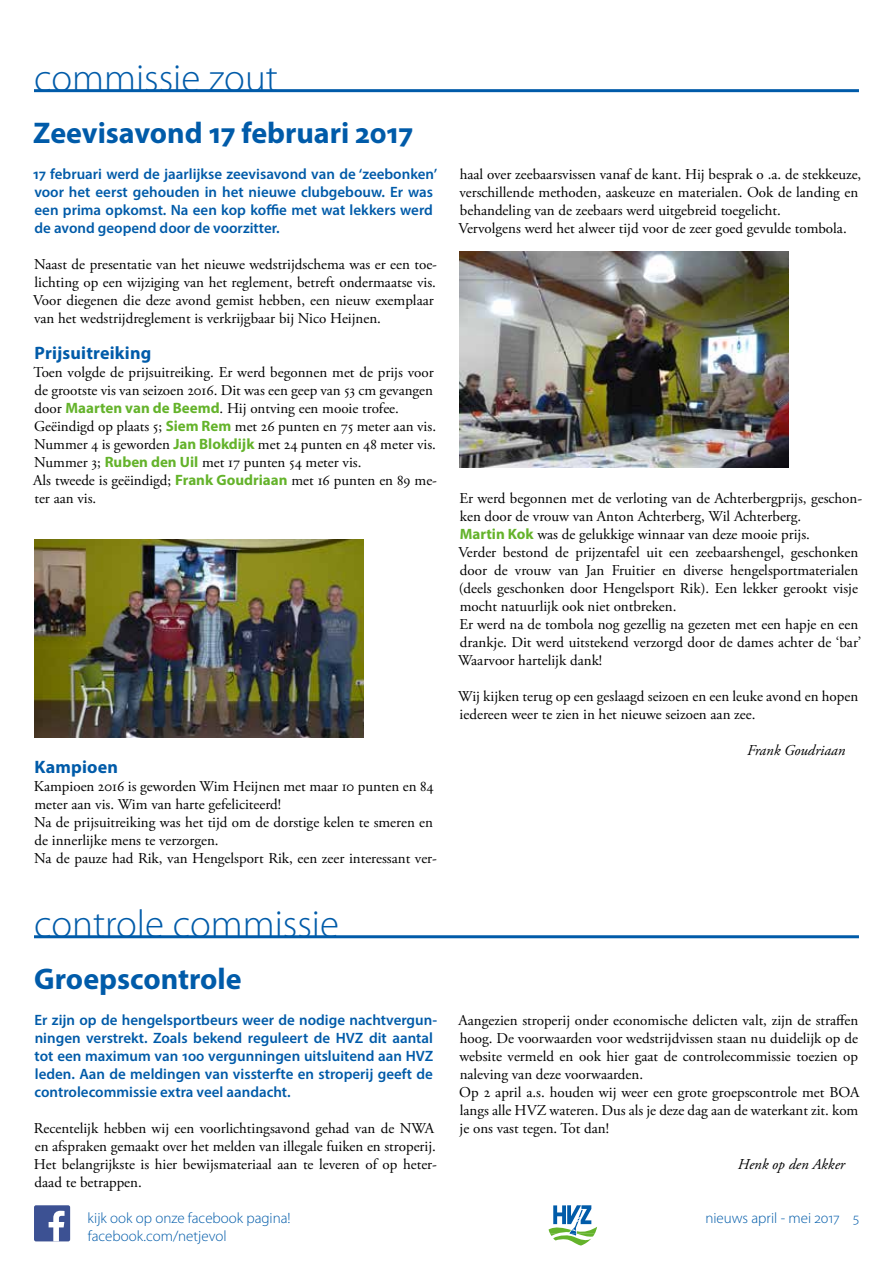
<style>
.page{position:relative;width:893px;height:1263px;background:#fff}
.page>*{position:absolute;margin:0;border:0;box-sizing:border-box;transform-origin:0 0}
.t1{font:300 39px "Myriad Pro";color:#005ba9}
.t2{font:700 30px "Myriad Pro";color:#005ba9}
.t3{font:700 18px "Myriad Pro";letter-spacing:.01em;color:#005ba9}
.t4{font:15px/18px "Adobe Garamond Pro";color:#000}
.t5{font:600 15px/18px "Myriad Pro";color:#005ba9}
.t6{font:300 15px "Myriad Pro";color:#005ba9}
.t7{font:italic 15px "Adobe Garamond Pro";color:#000}
.s1{font-family:"Myriad Pro";font-weight:700;color:#64b32b}
</style>
<div class="page">
<div style="left:34px;top:1205px;width:36px;height:36px;background:#3c5193;border-radius:2px"></div>
<svg style="left:49px;top:1211px;width:16px;height:30px"></svg>
<img style="left:34px;top:539px;width:330px;height:198px">
<img style="left:459px;top:251px;width:330px;height:216px">
<svg style="left:549px;top:1205px;width:48px;height:40px"></svg>
<hr style="left:34px;top:935px;width:825px;height:3px;background:#005ba9">
<hr style="left:34px;top:89px;width:825px;height:3px;background:#005ba9">
<h1 class="t1" style="left:34px;top:57px;width:245px">commissie zout</h1>
<h2 class="t2" style="left:33px;top:113px;width:381px">Zeevisavond 17 februari 2017</h2>
<p class="t5" style="left:33px;top:165px;width:405px">17 februari werd de jaarlijkse zeevisavond van de ‘zeebonken’ voor het eerst gehouden in het nieuwe clubgebouw. Er was een prima opkomst. Na een kop koffie met wat lekkers werd de avond geopend door de voorzitter.</p>
<p class="t4" style="left:33px;top:256px;width:405px">Naast de presentatie van het nieuwe wedstrijdschema was er een toe&shy;lichting op een wijziging van het reglement, betreft ondermaatse vis.<br>Voor diegenen die deze avond gemist hebben, een nieuw exemplaar van het wedstrijdreglement is verkrijgbaar bij Nico Heijnen.</p>
<p class="t3" style="left:35px;top:341px;width:118px">Prijsuitreiking</p>
<p class="t4" style="left:33px;top:364px;width:405px">Toen volgde de prijsuitreiking. Er werd begonnen met de prijs voor de grootste vis van seizoen 2016. Dit was een geep van 53 cm gevangen door <span class="s1">Maarten van de Beemd</span>. Hij ontving een mooie trofee.<br>Geëindigd op plaats 5; <span class="s1">Siem Rem</span> met 26 punten en 75 meter aan vis.<br>Nummer 4 is geworden <span class="s1">Jan Blokdijk</span> met 24 punten en 48 meter vis.<br>Nummer 3; <span class="s1">Ruben den Uil</span> met 17 punten 54 meter vis.<br>Als tweede is geëindigd; <span class="s1">Frank Goudriaan</span> met 16 punten en 89 me&shy;ter aan vis.</p>
<p class="t3" style="left:35px;top:755px;width:85px">Kampioen</p>
<p class="t4" style="left:34px;top:778px;width:405px">Kampioen 2016 is geworden Wim Heijnen met maar 10 punten en 84 meter aan vis. Wim van harte gefeliciteerd!<br>Na de prijsuitreiking was het tijd om de dorstige kelen te smeren en de innerlijke mens te verzorgen.<br>Na de pauze had Rik, van Hengelsport Rik, een zeer interessant ver-</p>
<h1 class="t1" style="left:34px;top:903px;width:306px">controle commissie</h1>
<h2 class="t2" style="left:34px;top:959px;width:209px">Groepscontrole</h2>
<p class="t5" style="left:35px;top:1011px;width:404px">Er zijn op de hengelsportbeurs weer de nodige nachtvergun&shy;ningen verstrekt. Zoals bekend reguleert de HVZ dit aantal tot een maximum van 100 vergunningen uitsluitend aan HVZ leden. Aan de meldingen van vissterfte en stroperij geeft de controlecommissie extra veel aandacht.</p>
<p class="t4" style="left:34px;top:1120px;width:405px">Recentelijk hebben wij een voorlichtingsavond gehad van de NWA en afspraken gemaakt over het melden van illegale fuiken en stroperij.<br>Het belangrijkste is hier bewijsmateriaal aan te leveren of op heter&shy;daad te betrappen.</p>
<p class="t4" style="left:458px;top:166px;width:404px">haal over zeebaarsvissen vanaf de kant. Hij besprak o .a. de stekkeuze, verschillende methoden, aaskeuze en materialen. Ook de landing en behandeling van de zeebaars werd uitgebreid toegelicht.<br>Vervolgens werd het alweer tijd voor de zeer goed gevulde tombola.</p>
<p class="t4" style="left:458px;top:490px;width:406px">Er werd begonnen met de verloting van de Achterbergprijs, geschon&shy;ken door de vrouw van Anton Achterberg, Wil Achterberg.<br><span class="s1">Martin Kok</span> was de gelukkige winnaar van deze mooie prijs.<br>Verder bestond de prijzentafel uit een zeebaarshengel, geschonken door de vrouw van Jan Fruitier en diverse hengelsportmaterialen (deels geschonken door Hengelsport Rik). Een lekker gerookt visje mocht natuurlijk ook niet ontbreken.<br>Er werd na de tombola nog gezellig na gezeten met een hapje en een drankje. Dit werd uitstekend verzorgd door de dames achter de ‘bar’ Waarvoor hartelijk dank!</p>
<p class="t4" style="left:458px;top:688px;width:402px">Wij kijken terug op een geslaagd seizoen en een leuke avond en hopen iedereen weer te zien in het nieuwe seizoen aan zee.</p>
<p class="t7" style="left:747px;top:741px;width:99px">Frank Goudriaan</p>
<p class="t4" style="left:458px;top:1012px;width:402px">Aangezien stroperij onder economische delicten valt, zijn de straffen hoog. De voorwaarden voor wedstrijdvissen staan nu duidelijk op de website vermeld en ook hier gaat de controlecommissie toezien op naleving van deze voorwaarden.<br>Op 2 april a.s. houden wij weer een grote groepscontrole met BOA langs alle HVZ wateren. Dus als je deze dag aan de waterkant zit. kom je ons vast tegen. Tot dan!</p>
<p class="t7" style="left:738px;top:1155px;width:109px">Henk op den Akker</p>
<p class="t6" style="left:88px;top:1210px;width:205px">kijk ook op onze facebook pagina!</p>
<p class="t6" style="left:705px;top:1210px;width:155px">nieuws april - mei 2017 5</p>
<p class="t6" style="left:88px;top:1228px;width:140px">facebook.com/netjevol</p>
</div>
